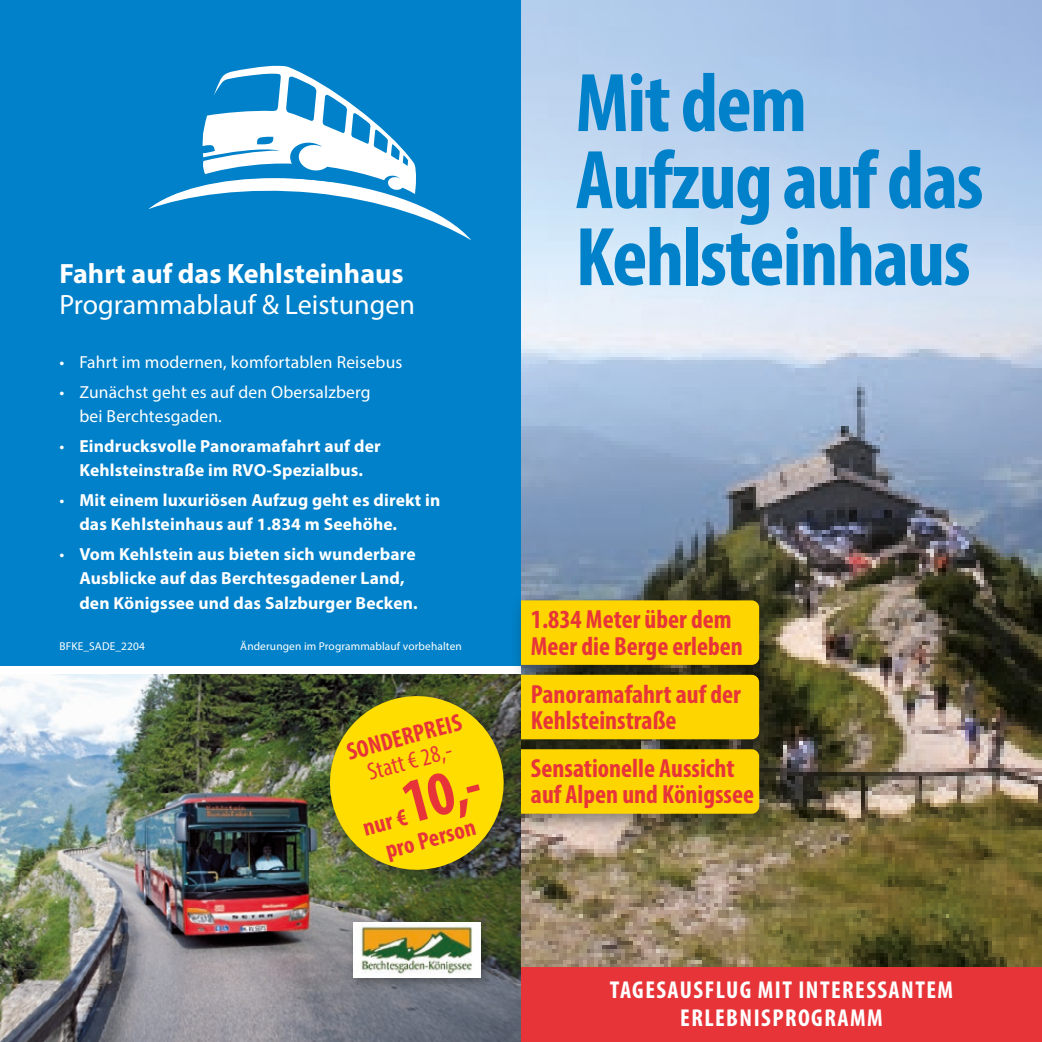
<style>
.page{position:relative;width:1042px;height:1042px;background:#fff}
.page>*{position:absolute;margin:0;border:0;box-sizing:border-box;transform-origin:0 0}
.Headline_Programm{font:700 condensed 84px/77px "Myriad Pro";letter-spacing:-.02em;color:#0081c9}
.t1{font:700 condensed 63px "Myriad Pro";color:#e73439}
.Programmablauf_Headline{font:28px/31.5px "Myriad Pro";color:#fff}
.Button-Beschriftung{font:700 condensed 26.25px/26.2px "Myriad Pro";color:#e73439}
.Zeile__Tagesausflug{font:700 condensed 24.5px/28px "Myriad Pro";letter-spacing:.06em;color:#fff;text-align:center}
.t2{font:700 condensed 24.5px "Myriad Pro";color:#e73439}
.t3{font:condensed 24.5px/52.5px "Myriad Pro";color:#e73439}
.Programmablauf{font:700 17.5px/24.5px "Myriad Pro";letter-spacing:.01em;color:#fff}
.Programmablauf-2{font:17.5px/24.5px "Myriad Pro";letter-spacing:.01em;color:#fff}
.Code_Vorbehalt{font:11.38px "Myriad Pro";letter-spacing:.01em;color:#fff}
.s1{font-weight:700}
.s2{font-weight:400}
</style>
<div class="page">
<img style="left:521px;top:0;width:521px;height:967px">
<img style="left:0;top:675px;width:521px;height:367px">
<div style="left:0;top:0;width:521px;height:665px;background:#0081c9"></div>
<div style="left:521px;top:967px;width:521px;height:75px;background:#e73439"></div>
<svg style="left:148px;top:66px;width:323px;height:174px"></svg>
<div style="left:346px;top:915px;width:148px;height:76px;background:#1d1d1b;opacity:.5"></div>
<img style="left:354px;top:923px;width:126px;height:54px">
<div style="left:509px;top:589px;width:272px;height:98px;background:#1d1d1b;opacity:.5"></div>
<div style="left:521px;top:600px;width:238px;height:63px;background:#ffd500"></div>
<div style="left:509px;top:663px;width:272px;height:98px;background:#1d1d1b;opacity:.5"></div>
<div style="left:521px;top:675px;width:238px;height:63px;background:#ffd500"></div>
<div style="left:509px;top:738px;width:272px;height:97px;background:#1d1d1b;opacity:.5"></div>
<div style="left:521px;top:749px;width:238px;height:65px;background:#ffd500"></div>
<div style="left:322px;top:688px;width:196px;height:196px;background:#1d1d1b;opacity:.5"></div>
<svg style="left:320px;top:686px;width:193px;height:193px"></svg>
<p class="Programmablauf_Headline" style="left:60px;top:257px;width:357px"><span class="s1">Fahrt auf das Kehlsteinhaus<br></span>Programmablauf &amp; Leistungen</p>
<p class="Programmablauf-2" style="left:60px;top:350px;width:344px">• Fahrt im modernen, komfortablen Reisebus</p>
<p class="Programmablauf-2" style="left:79px;top:379px;width:293px;text-indent:-20px">• Zunächst geht es auf den Obersalzberg bei Berchtesgaden.</p>
<p class="Programmablauf" style="left:60px;top:433px;width:323px;text-align:center"><span class="s2">•</span> Eindrucksvolle Panoramafahrt auf der<br>Kehlsteinstraße im RVO-Spezialbus.</p>
<p class="Programmablauf" style="left:79px;top:487px;width:362px;text-indent:-20px"><span class="s2">•</span> Mit einem luxuriösen Aufzug geht es direkt in das Kehlsteinhaus auf 1.834 m Seehöhe.</p>
<p class="Programmablauf" style="left:79px;top:541px;width:340px;text-indent:-20px"><span class="s2">•</span> Vom Kehlstein aus bieten sich wunderbare<br>Ausblicke auf das Berchtesgadener Land, den Königssee und das Salzburger Becken.</p>
<p class="Code_Vorbehalt" style="left:60px;top:639px;width:87px">BFKE_SADE_2204</p>
<p class="Code_Vorbehalt" style="left:240px;top:639px;width:223px">Änderungen im Programmablauf vorbehalten</p>
<p class="t2" style="left:343px;top:737px;width:119px;rotate:-15deg">SONDERPREIS</p>
<p class="t3" style="left:343px;top:751px;width:107px;text-indent:19px;rotate:-15deg">Statt € 28,- <span class="s1">nur €</span></p>
<p class="t1" style="left:393px;top:765px;width:81px;rotate:-15deg">10,-</p>
<p class="t2" style="left:382px;top:836px;width:94px;rotate:-15deg">pro Person</p>
<p class="Headline_Programm" style="left:575px;top:63px;width:409px">Mit dem<br>Aufzug auf das</p>
<p class="Headline_Programm" style="left:575px;top:217px;width:397px">Kehlsteinhaus</p>
<p class="Button-Beschriftung" style="left:531px;top:606px;width:213px">1.834 Meter über dem<br>Meer die Berge erleben</p>
<p class="Button-Beschriftung" style="left:531px;top:680px;width:211px">Panoramafahrt auf der<br>Kehlsteinstraße</p>
<p class="Button-Beschriftung" style="left:531px;top:755px;width:225px">Sensationelle Aussicht auf Alpen und Königssee</p>
<p class="Zeile__Tagesausflug" style="left:610px;top:975px;width:345px">TAGESAUSFLUG MIT INTERESSANTEM<br>ERLEBNISPROGRAMM</p>
</div>
